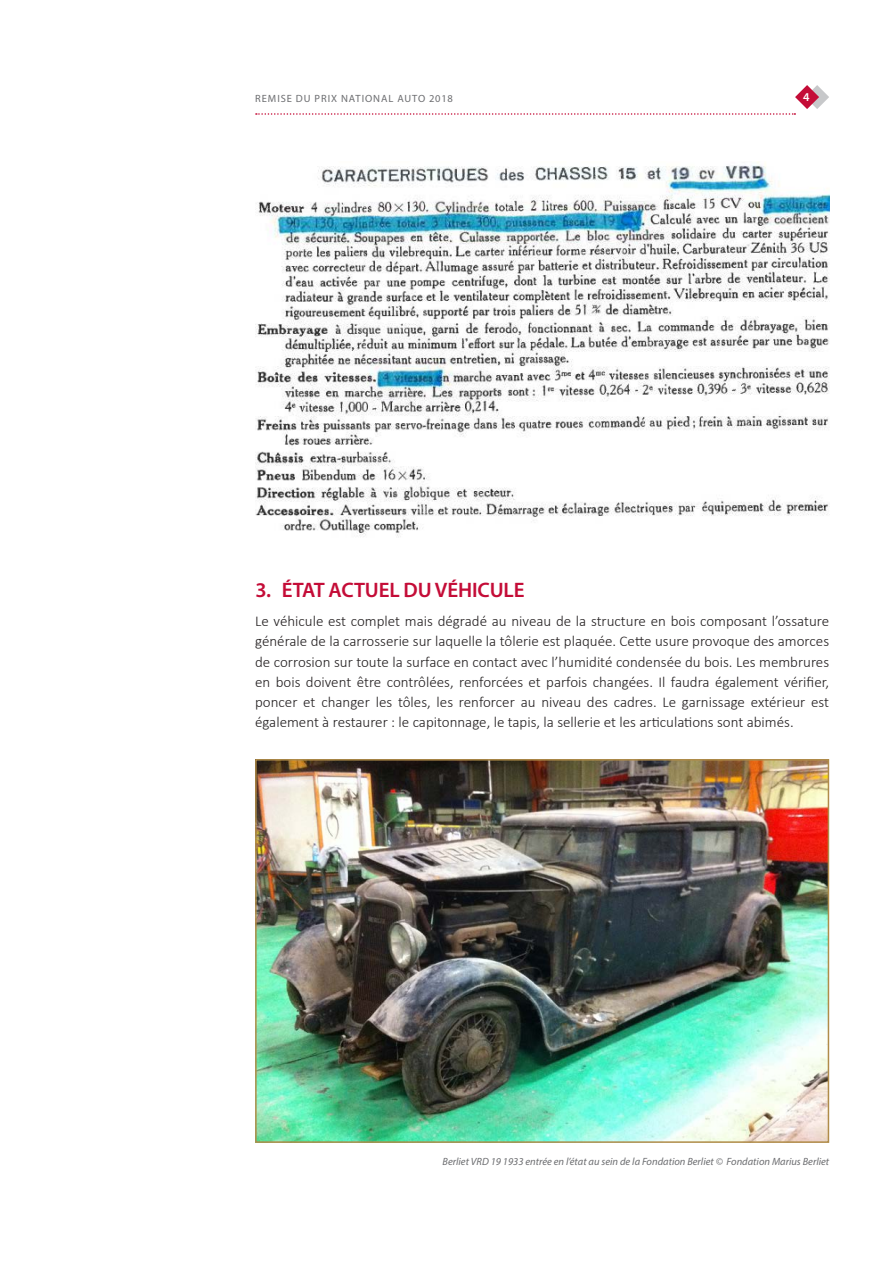
<style>
.page{position:relative;width:893px;height:1263px;background:#fff}
.page>*{position:absolute;margin:0;border:0;box-sizing:border-box;transform-origin:0 0}
.t1{font:600 21px "Myriad Pro";letter-spacing:-.005em;color:#c40c37}
.CORPS_DE_TEXTE{font:300 15px/20.2px "Calibri";color:#231f20;text-align:justify}
.t2{font:600 12px "Myriad Pro";color:#fff}
.LEGENDE{font:italic 10.5px "Myriad Pro";color:#6c6d70}
.t3{font:10.5px "Myriad Pro";letter-spacing:.09em;color:#6c6d70}
</style>
<div class="page">
<svg style="left:256px;top:85px;width:573px;height:30px"></svg>
<img style="left:255px;top:162px;width:574px;height:374px">
<img style="left:258px;top:762px;width:568px;height:378px">
<div style="left:255px;top:759px;width:574px;height:384px;border:2px solid #b08c49"></div>
<p class="t3" style="left:255px;top:92px;width:199px">REMISE DU PRIX NATIONAL AUTO 2018</p>
<p class="t2" style="left:803px;top:89px;width:8px">4</p>
<p class="t1" style="left:255px;top:577px;width:271px">3. ÉTAT ACTUEL DU VÉHICULE</p>
<p class="CORPS_DE_TEXTE" style="left:255px;top:611px;width:576px">Le véhicule est complet mais dégradé au niveau de la structure en bois composant l’ossature générale de la carrosserie sur laquelle la tôlerie est plaquée. Cette usure provoque des amorces de corrosion sur toute la surface en contact avec l’humidité condensée du bois. Les membrures en bois doivent être contrôlées, renforcées et parfois changées. Il faudra également vérifier, poncer et changer les tôles, les renforcer au niveau des cadres. Le garnissage extérieur est également à restaurer : le capitonnage, le tapis, la sellerie et les articulations sont abimés.</p>
<p class="LEGENDE" style="left:442px;top:1155px;width:388px">Berliet VRD 19 1933 entrée en l’état au sein de la Fondation Berliet © Fondation Marius Berliet</p>
</div>
